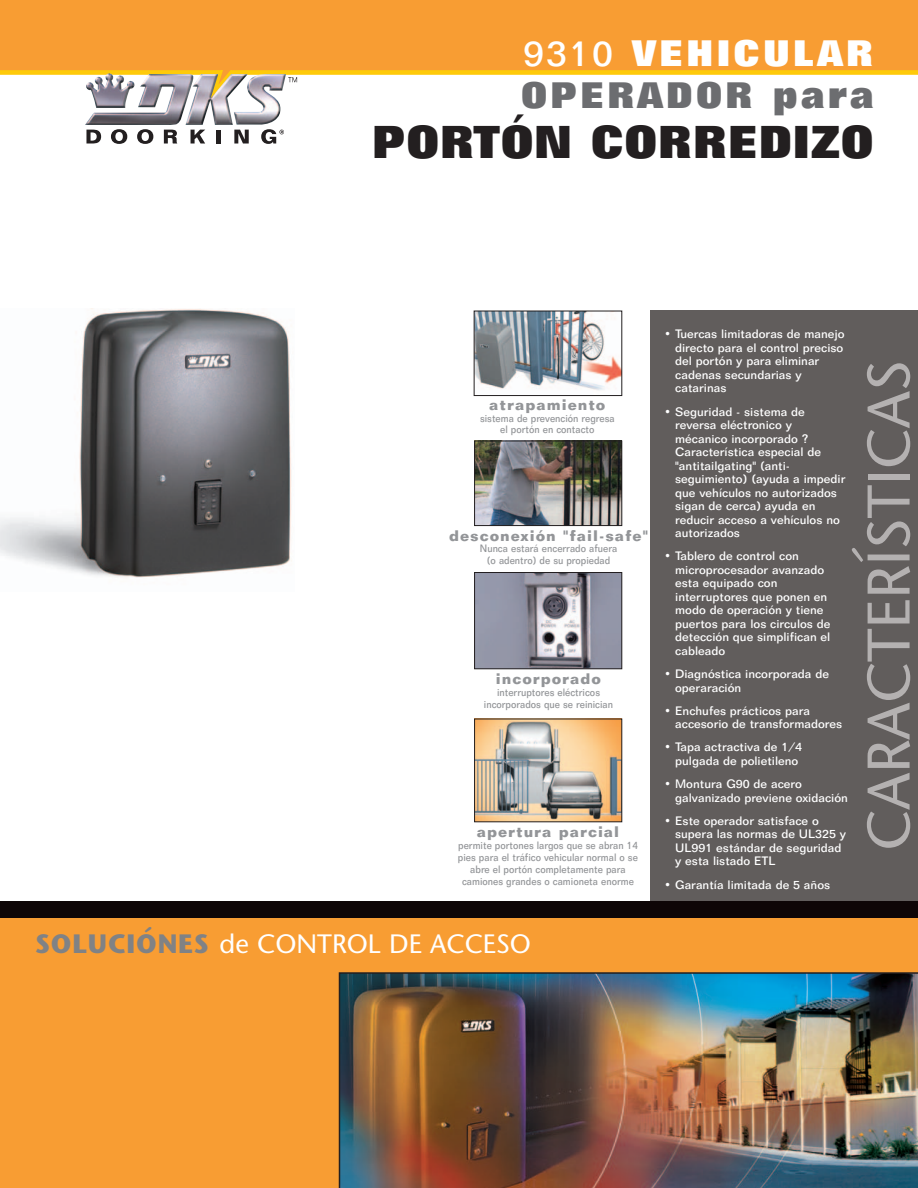
<style>
.page{position:relative;width:918px;height:1188px;background:#fff}
.page>*{position:absolute;margin:0;border:0;box-sizing:border-box;transform-origin:0 0}
.t1{font:60px "Stone Sans";color:#b4b1b1}
.t2{font:800 45px "Folio BT";color:#231f20}
.t3{font:800 36px/42px "Folio BT";letter-spacing:.07em;color:#6c6d70}
.t4{font:26.55px "Stone Sans";color:#fff}
.t5{font:700 15px "Folio BT";letter-spacing:.065em;color:#939598}
.t6{font:500 12px/13.5px "Folio BT";color:#fff}
.t7{font:500 10.5px/12px "Folio BT";color:#939598;text-align:center;scale:.9 1}
.s1{font-weight:500;color:#fff}
.s2{color:#fff}
.s3{font-weight:700;color:#808285}
</style>
<div class="page">
<img style="left:476px;top:443px;width:144px;height:81px">
<div style="left:474px;top:441px;width:148px;height:85px;border:1px solid #231f20"></div>
<img style="left:476px;top:574px;width:144px;height:93px">
<div style="left:474px;top:572px;width:148px;height:97px;border:1px solid #231f20"></div>
<img style="left:476px;top:721px;width:144px;height:99px">
<div style="left:474px;top:719px;width:148px;height:103px;border:1px solid #231f20"></div>
<img style="left:476px;top:313px;width:144px;height:78px">
<div style="left:474px;top:311px;width:148px;height:85px;border:1px solid #231f20"></div>
<div style="left:0;top:0;width:918px;height:70px;background:#f89d33"></div>
<svg style="left:86px;top:130px;width:15px;height:14px"></svg>
<svg style="left:111px;top:129px;width:16px;height:15px"></svg>
<svg style="left:137px;top:129px;width:16px;height:15px"></svg>
<svg style="left:164px;top:130px;width:13px;height:14px"></svg>
<svg style="left:191px;top:130px;width:14px;height:14px"></svg>
<hr style="left:217px;top:130px;width:4px;height:14px;background:#231f20">
<svg style="left:234px;top:130px;width:15px;height:14px"></svg>
<svg style="left:261px;top:129px;width:23px;height:15px"></svg>
<svg style="left:0;top:70px;width:918px;height:13px"></svg>
<img style="left:85px;top:73px;width:201px;height:52px">
<div style="left:650px;top:310px;width:268px;height:598px;background:#615d5c"></div>
<div style="left:0;top:917px;width:918px;height:271px;background:#f89d33"></div>
<img style="left:339px;top:972px;width:579px;height:216px">
<div style="left:0;top:901px;width:918px;height:16px;background:#0e0607"></div>
<img style="left:0;top:308px;width:292px;height:270px">
<h3 class="t3" style="left:521px;top:36px;width:355px"><span class="s1">9310</span> <span class="s2">VEHICULAR<br></span>OPERADOR para</h3>
<h2 class="t2" style="left:372px;top:126px;width:504px">PORTÓN CORREDIZO</h2>
<p class="t5" style="left:489px;top:400px;width:118px">atrapamiento</p>
<p class="t7" style="left:480px;top:413px;width:151px;line-height:11.2px">sistema de prevención regresa el portón en contacto</p>
<p class="t5" style="left:449px;top:530px;width:200px">desconexión "fail-safe"</p>
<p class="t7" style="left:480px;top:544px;width:154px;line-height:11.2px">Nunca estará encerrado afuera (o adentro) de su propiedad</p>
<p class="t5" style="left:496px;top:673px;width:107px">incorporado</p>
<p class="t7" style="left:484px;top:687px;width:145px">interruptores eléctricos incorporados que se reinician</p>
<p class="t5" style="left:477px;top:826px;width:144px">apertura parcial</p>
<p class="t7" style="left:458px;top:840px;width:201px">permite portones largos que se abran 14 pies para el tráfico vehicular normal o se abre el portón completamente para camiones grandes o camioneta enorme</p>
<h3 class="t4" style="left:35px;top:933px;width:497px"><span class="s3">SOLUCIÓNES</span> de CONTROL DE ACCESO</h3>
<p class="t6" style="left:675px;top:329px;width:171px;text-indent:-11px">• Tuercas limitadoras de manejo directo para el control preciso del portón y para eliminar cadenas secundarias y catarinas</p>
<p class="t6" style="left:675px;top:406px;width:172px;text-indent:-11px">• Seguridad - sistema de reversa eléctronico y mécanico incorporado ?<br>Característica especial de "antitailgating" (anti&shy;seguimiento) (ayuda a impedir que vehículos no autorizados sigan de cerca) ayuda en reducir acceso a vehículos no autorizados</p>
<p class="t6" style="left:675px;top:551px;width:157px;text-indent:-11px">• Tablero de control con microprocesador avanzado esta equipado con interruptores que ponen en modo de operación y tiene puertos para los circulos de detección que simplifican el cableado</p>
<p class="t6" style="left:675px;top:668px;width:155px;text-indent:-11px">• Diagnóstica incorporada de operaración</p>
<p class="t6" style="left:675px;top:705px;width:168px;text-indent:-11px">• Enchufes prácticos para accesorio de transformadores</p>
<p class="t6" style="left:675px;top:742px;width:128px;text-indent:-11px">• Tapa actractiva de 1/4 pulgada de polietileno</p>
<p class="t6" style="left:675px;top:778px;width:174px;text-indent:-11px">• Montura G90 de acero galvanizado previene oxidación</p>
<p class="t6" style="left:675px;top:815px;width:172px;text-indent:-11px">• Este operador satisface o supera las normas de UL325 y<br>UL991 estándar de seguridad y esta listado ETL</p>
<p class="t6" style="left:664px;top:879px;width:167px">• Garantía limitada de 5 años</p>
<h1 class="t1" style="left:865px;top:851px;width:492px;rotate:-90deg">CARACTERÍSTICAS</h1>
</div>
